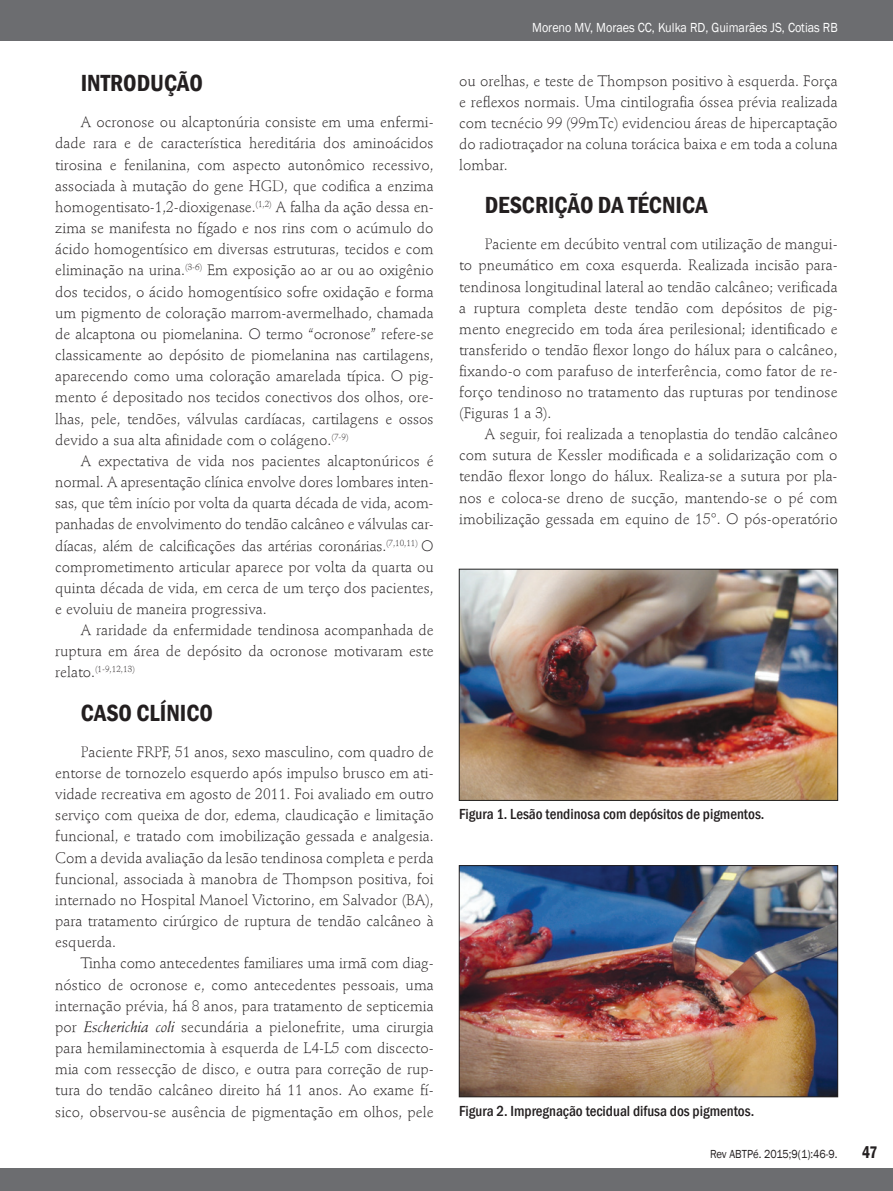
<style>
.page{position:relative;width:893px;height:1191px;background:#fff}
.page>*{position:absolute;margin:0;border:0;box-sizing:border-box;transform-origin:0 0}
.t1{font:600 condensed 24px "Franklin Gothic";color:#231f20}
.t2{font:600 condensed 17.25px "Franklin Gothic";color:#231f20;scale:.9 1}
.t3{font:300 15px/21.1px "Stempel Schneidler Std";color:#231f20;text-align:justify}
.t4{font:500 condensed 15px "Franklin Gothic";color:#231f20}
.t5{font:13.5px "Franklin Gothic";color:#fff;scale:.9 1}
.t6{font:12px "Franklin Gothic";color:#231f20;scale:.9 1}
.t7{font:300 8.7px "Stempel Schneidler Std";color:#231f20}
.s1{font-size:15px}
.s2{font-weight:400;font-style:italic}
</style>
<div class="page">
<div style="left:0;top:0;width:893px;height:40px;background:#6c6d70"></div>
<div style="left:0;top:1168px;width:893px;height:23px;background:#6c6d70"></div>
<img style="left:461px;top:571px;width:375px;height:227px">
<div style="left:459px;top:569px;width:379px;height:231px;border:1px solid #222"></div>
<img style="left:461px;top:867px;width:375px;height:228px">
<div style="left:459px;top:865px;width:379px;height:232px;border:1px solid #231f20"></div>
<h1 class="t1" style="left:81px;top:67px;width:124px">INTRODUÇÃO</h1>
<p class="t3" style="left:55px;top:112px;width:380px;text-indent:26px">A ocronose ou alcaptonúria consiste em uma enfermi&shy;dade rara e de característica hereditária dos aminoácidos tirosina e fenilanina, com aspecto autonômico recessivo, associada à mutação do gene HGD, que codifica a enzima homogentisato-1,2-dioxigenase.<sup>(1,2)</sup> A falha da ação dessa en&shy;zima se manifesta no fígado e nos rins com o acúmulo do ácido homogentísico em diversas estruturas, tecidos e com eliminação na urina.<sup>(3-6)</sup> Em exposição ao ar ou ao oxigênio dos tecidos, o ácido homogentísico sofre oxidação e forma um pigmento de coloração marrom-avermelhado, chamada de alcaptona ou piomelanina. O termo “ocronose” refere-se classicamente ao depósito de piomelanina nas cartilagens, aparecendo como uma coloração amarelada típica. O pig&shy;mento é depositado nos tecidos conectivos dos olhos, ore&shy;lhas, pele, tendões, válvulas cardíacas, cartilagens e ossos devido a sua alta afinidade com o colágeno.<sup>(7-9)</sup></p>
<p class="t3" style="left:55px;top:450px;width:380px;text-indent:26px">A expectativa de vida nos pacientes alcaptonúricos é normal. A apresentação clínica envolve dores lombares inten&shy;sas, que têm início por volta da quarta década de vida, acom&shy;panhadas de envolvimento do tendão calcâneo e válvulas car&shy;díacas, além de calcificações das artérias coronárias.<sup>(7,10,11)</sup> O comprometimento articular aparece por volta da quarta ou quinta década de vida, em cerca de um terço dos pacientes, e evoluiu de maneira progressiva.</p>
<p class="t3" style="left:55px;top:619px;width:380px;text-align:right">A raridade da enfermidade tendinosa acompanhada de ruptura em área de depósito da ocronose motivaram este</p>
<p class="t7" style="left:55px;top:664px;width:81px"><span class="s1">relato.</span>(1-9,12,13)</p>
<h1 class="t1" style="left:81px;top:696px;width:134px">CASO CLÍNICO</h1>
<p class="t3" style="left:55px;top:741px;width:380px;text-indent:26px">Paciente FRPF, 51 anos, sexo masculino, com quadro de entorse de tornozelo esquerdo após impulso brusco em ati&shy;vidade recreativa em agosto de 2011. Foi avaliado em outro serviço com queixa de dor, edema, claudicação e limitação funcional, e tratado com imobilização gessada e analgesia.<br>Com a devida avaliação da lesão tendinosa completa e perda funcional, associada à manobra de Thompson positiva, foi internado no Hospital Manoel Victorino, em Salvador (BA), para tratamento cirúrgico de ruptura de tendão calcâneo à esquerda.</p>
<p class="t3" style="left:55px;top:953px;width:380px;text-indent:26px">Tinha como antecedentes familiares uma irmã com diag&shy;nóstico de ocronose e, como antecedentes pessoais, uma internação prévia, há 8 anos, para tratamento de septicemia por <span class="s2">Escherichia coli</span> secundária a pielonefrite, uma cirurgia para hemilaminectomia à esquerda de L4-L5 com discecto&shy;mia com ressecção de disco, e outra para correção de rup&shy;tura do tendão calcâneo direito há 11 anos. Ao exame fí&shy;sico, observou-se ausência de pigmentação em olhos, pele</p>
<p class="t5" style="left:532px;top:19px;width:341px">Moreno MV, Moraes CC, Kulka RD, Guimarães JS, Cotias RB</p>
<p class="t3" style="left:459px;top:70px;width:380px">ou orelhas, e teste de Thompson positivo à esquerda. Força e reflexos normais. Uma cintilografia óssea prévia realizada com tecnécio 99 (99mTc) evidenciou áreas de hipercaptação do radiotraçador na coluna torácica baixa e em toda a coluna lombar.</p>
<h1 class="t1" style="left:485px;top:189px;width:224px">DESCRIÇÃO DA TÉCNICA</h1>
<p class="t3" style="left:459px;top:234px;width:380px;text-align:left;text-indent:26px">Paciente em decúbito ventral com utilização de mangui&shy;to pneumático em coxa esquerda. Realizada incisão para&shy;tendinosa longitudinal lateral ao tendão calcâneo; verificada a ruptura completa deste tendão com depósitos de pig&shy;mento enegrecido em toda área perilesional; identificado e transferido o tendão flexor longo do hálux para o calcâneo, fixando-o com parafuso de interferência, como fator de re&shy;forço tendinoso no tratamento das rupturas por tendinose (Figuras 1 a 3).</p>
<p class="t3" style="left:459px;top:424px;width:380px;text-indent:26px">A seguir, foi realizada a tenoplastia do tendão calcâneo com sutura de Kessler modificada e a solidarização com o tendão flexor longo do hálux. Realiza-se a sutura por pla&shy;nos e coloca-se dreno de sucção, mantendo-se o pé com imobilização gessada em equino de 15°. O pós-operatório</p>
<p class="t4" style="left:459px;top:804px;width:307px">Figura 1. Lesão tendinosa com depósitos de pigmentos.</p>
<p class="t4" style="left:459px;top:1101px;width:296px">Figura 2. Impregnação tecidual difusa dos pigmentos.</p>
<p class="t6" style="left:710px;top:1146px;width:143px">Rev ABTPé. 2015;9(1):46-9.</p>
<p class="t2" style="left:862px;top:1141px;width:18px">47</p>
</div>
